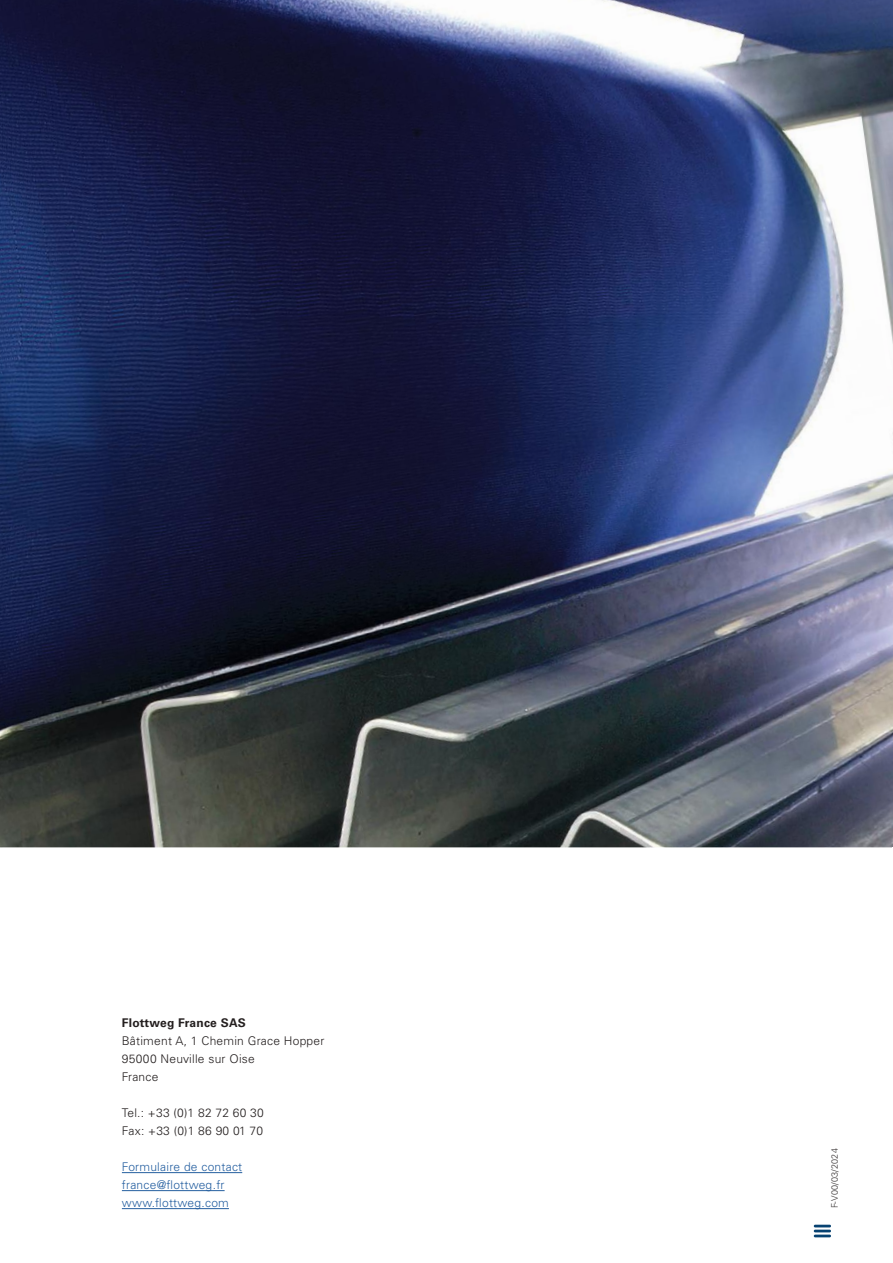
<style>
.page{position:relative;width:893px;height:1263px;background:#fff}
.page>*{position:absolute;margin:0;border:0;box-sizing:border-box;transform-origin:0 0}
.t1{font:300 12px/18px "Univers LT Pro 45";letter-spacing:.02em;color:#241f1f}
.t2{font:300 12px/18px "Univers LT Pro 45";letter-spacing:.02em;color:#255fa0}
.t3{font:700 12px "Univers LT Pro 65";letter-spacing:.02em;color:#241f1f}
.t4{font:300 9px "Univers LT Pro 45";letter-spacing:.02em;color:#393535}
</style>
<div class="page">
<img style="left:0;top:0;width:893px;height:847px">
<svg style="left:814px;top:1225px;width:17px;height:2px"></svg>
<hr style="left:814px;top:1229px;width:17px;height:3px;background:#074271">
<hr style="left:814px;top:1234px;width:17px;height:3px;background:#074271">
<hr style="left:122px;top:1172px;width:120px;height:1px;background:#255fa0">
<hr style="left:122px;top:1190px;width:103px;height:1px;background:#255fa0">
<hr style="left:122px;top:1208px;width:107px;height:1px;background:#255fa0">
<p class="t3" style="left:122px;top:1015px;width:125px">Flottweg France SAS</p>
<p class="t1" style="left:122px;top:1032px;width:204px">Bâtiment A, 1 Chemin Grace Hopper<br>95000 Neuville sur Oise<br>France</p>
<p class="t1" style="left:122px;top:1104px;width:143px">Tel.: +33 (0)1 82 72 60 30<br>Fax: +33 (0)1 86 90 01 70</p>
<p class="t2" style="left:122px;top:1158px;width:122px">Formulaire de contact france@flottweg.fr www.flottweg.com</p>
<p class="t4" style="left:829px;top:1208px;width:61px;rotate:-90deg">F-V00/03/2024</p>
</div>
